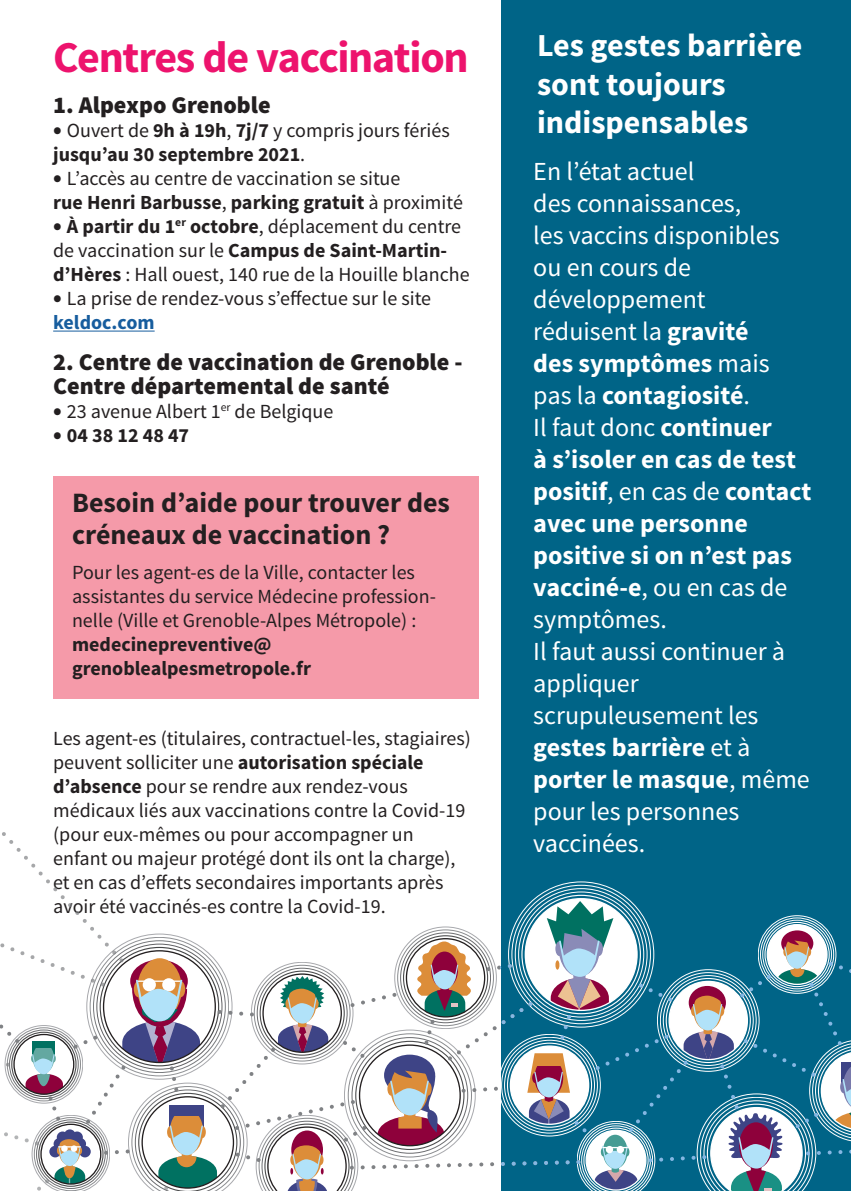
<style>
.page{position:relative;width:851px;height:1191px;background:#fff}
.page>*{position:absolute;margin:0;border:0;box-sizing:border-box;transform-origin:0 0}
.Titre_2{font:700 44px "Source Sans Pro";letter-spacing:-.03em;color:#ed136d}
.t1{font:700 32px "Source Sans Pro";color:#fff}
.t2{font:700 28px/32px "Source Sans Pro";color:#231f20}
.t3{font:26px/32px "Source Sans Pro";color:#fff}
.t4{font:700 26px/32px "Source Sans Pro";color:#fff}
.t5{font:900 24px/24px "Source Sans Pro";color:#231f20}
.t6{font:20px/24px "Source Sans Pro";color:#231f20}
.t7{font:700 20px/24px "Source Sans Pro";color:#231f20}
.s1{font-weight:900;font-size:24px}
.s2{font-weight:400}
.s3{font-weight:700}
.s4{font-weight:700;color:#175d9e}
</style>
<div class="page">
<div style="left:501px;top:0;width:349px;height:1191px;background:#006487"></div>
<hr style="left:53px;top:330px;width:102px;height:1px;background:#175d9e">
<svg style="left:0;top:832px;width:850px;height:359px"></svg>
<div style="left:53px;top:477px;width:425px;height:222px;background:#f59aa9"></div>
<p class="Titre_2" style="left:53px;top:29px;width:417px">Centres de vaccination</p>
<p class="t5" style="left:53px;top:94px;width:219px">1. Alpexpo Grenoble</p>
<p class="t7" style="left:53px;top:119px;width:398px"><span class="s1">•</span> <span class="s2">Ouvert de</span> 9h à 19h<span class="s2">,</span> 7j/7 <span class="s2">y compris jours fériés </span>jusqu’au 30 septembre 2021<span class="s2">.</span></p>
<p class="t6" style="left:53px;top:167px;width:349px"><span class="s1">•</span> L’accès au centre de vaccination se situe</p>
<p class="t7" style="left:53px;top:191px;width:411px">rue Henri Barbusse<span class="s2">,</span> parking gratuit <span class="s2">à proximité</span></p>
<p class="t6" style="left:53px;top:215px;width:418px"><span class="s1">•</span> <span class="s3">À partir du 1</span><sup>er</sup> <span class="s3">octobre</span>, déplacement du centre de vaccination sur le <span class="s3">Campus de Saint-Martin&shy;d’Hères</span> : Hall ouest, 140 rue de la Houille blanche</p>
<p class="t6" style="left:53px;top:287px;width:379px"><span class="s1">•</span> La prise de rendez-vous s’effectue sur le site <span class="s4">keldoc.com</span></p>
<p class="t5" style="left:53px;top:351px;width:411px">2. Centre de vaccination de Grenoble -<br>Centre départemental de santé</p>
<p class="t6" style="left:53px;top:400px;width:281px"><span class="s1">•</span> 23 avenue Albert 1<sup>er</sup> de Belgique</p>
<p class="t7" style="left:53px;top:424px;width:137px"><span class="s1">•</span> 04 38 12 48 47</p>
<p class="t2" style="left:72px;top:487px;width:379px">Besoin d’aide pour trouver des créneaux de vaccination ?</p>
<p class="t6" style="left:72px;top:561px;width:365px">Pour les agent-es de la Ville, contacter les assistantes du service Médecine profession&shy;nelle (Ville et Grenoble-Alpes Métropole) :</p>
<p class="t7" style="left:72px;top:633px;width:240px">medecinepreventive@ grenoblealpesmetropole.fr</p>
<p class="t6" style="left:53px;top:726px;width:419px">Les agent-es (titulaires, contractuel-les, stagiaires)</p>
<p class="t6" style="left:53px;top:750px;width:413px">peuvent solliciter une <span class="s3">autorisation spéciale d’absence</span> pour se rendre aux rendez-vous médicaux liés aux vaccinations contre la Covid-19 (pour eux-mêmes ou pour accompagner un enfant ou majeur protégé dont ils ont la charge), et en cas d’effets secondaires importants après avoir été vaccinés-es contre la Covid-19.</p>
<p class="t1" style="left:537px;top:25px;width:267px">Les gestes barrière</p>
<p class="t1" style="left:537px;top:63px;width:190px">sont toujours</p>
<p class="t1" style="left:537px;top:102px;width:213px">indispensables</p>
<p class="t3" style="left:533px;top:155px;width:163px">En l’état actuel</p>
<p class="t3" style="left:533px;top:187px;width:209px">des connaissances,</p>
<p class="t3" style="left:533px;top:219px;width:248px">les vaccins disponibles</p>
<p class="t3" style="left:533px;top:251px;width:174px">ou en cours de développement</p>
<p class="t3" style="left:533px;top:315px;width:217px">réduisent la <span class="s3">gravité</span></p>
<p class="t4" style="left:533px;top:348px;width:238px">des symptômes <span class="s2">mais</span></p>
<p class="t4" style="left:533px;top:380px;width:218px"><span class="s2">pas la</span> contagiosité<span class="s2">.</span></p>
<p class="t3" style="left:533px;top:411px;width:240px">Il faut donc <span class="s3">continuer</span></p>
<p class="t4" style="left:533px;top:444px;width:264px">à s’isoler en cas de test</p>
<p class="t4" style="left:533px;top:476px;width:279px">positif<span class="s2">, en cas de</span> contact avec une personne positive si on n’est pas vacciné-e<span class="s2">, ou en cas de symptômes.</span></p>
<p class="t3" style="left:533px;top:635px;width:253px">Il faut aussi continuer à appliquer</p>
<p class="t3" style="left:533px;top:699px;width:278px">scrupuleusement les <span class="s3">gestes barrière</span> et à <span class="s3">porter le masque</span>, même pour les personnes vaccinées.</p>
</div>
